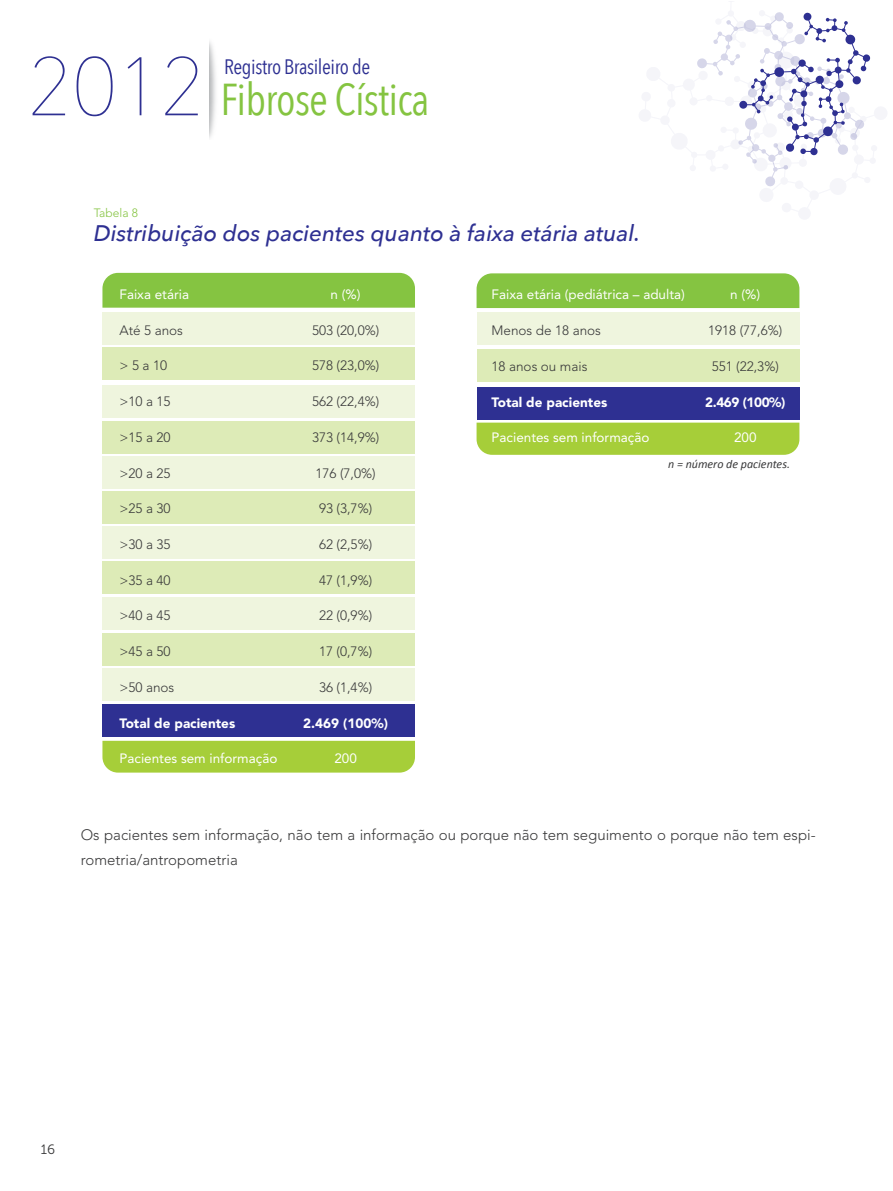
<style>
.page{position:relative;width:893px;height:1191px;background:#fff}
.page>*{position:absolute;margin:0;border:0;box-sizing:border-box;transform-origin:0 0}
.t1{font:200 81.9px "Avenir Next";color:#2e3092}
.t2{font:44.55px "Avenir Next Condensed";letter-spacing:-.02em;color:#85c441}
.t3{font:italic 500 22.5px "Avenir Next";color:#2e3092}
.t4{font:20.85px "Avenir Next Condensed";letter-spacing:-.02em;color:#2e3092}
.t5{font:300 15px/25.5px "Avenir LT Std";color:#383839}
.t6{font:300 13.5px "Avenir LT Std";color:#383839}
.t7{font:13.5px "Avenir LT Std";color:#fff}
.t8{font:900 13.5px "Avenir LT Std";color:#fff}
.t9{font:13.5px "Museo Sans 300";color:#383839}
.t10{font:italic 12px "Calibri";color:#383839}
.t11{font:300 12px "Avenir LT Std";color:#85c441}
</style>
<div class="page">
<img style="left:210px;top:42px;width:6px;height:95px">
<svg style="left:697px;top:12px;width:174px;height:175px"></svg>
<div style="left:102px;top:273px;width:313px;height:35px;background:#85c441"></div>
<div style="left:102px;top:741px;width:313px;height:31px;background:#a6ce39"></div>
<div style="left:102px;top:386px;width:313px;height:32px;background:#eff5de"></div>
<div style="left:102px;top:456px;width:313px;height:32px;background:#eff5de"></div>
<div style="left:102px;top:526px;width:313px;height:33px;background:#eff5de"></div>
<div style="left:102px;top:312px;width:313px;height:33px;background:#eff5de"></div>
<div style="left:102px;top:348px;width:313px;height:32px;background:#ddebb7"></div>
<div style="left:102px;top:421px;width:313px;height:32px;background:#ddebb7"></div>
<div style="left:102px;top:491px;width:313px;height:32px;background:#ddebb7"></div>
<div style="left:102px;top:562px;width:313px;height:32px;background:#ddebb7"></div>
<div style="left:102px;top:597px;width:313px;height:32px;background:#eff5de"></div>
<div style="left:102px;top:633px;width:313px;height:33px;background:#ddebb7"></div>
<div style="left:102px;top:705px;width:313px;height:32px;background:#2e3092"></div>
<div style="left:102px;top:669px;width:313px;height:32px;background:#eff5de"></div>
<div style="left:477px;top:273px;width:322px;height:35px;background:#85c441"></div>
<div style="left:477px;top:422px;width:322px;height:33px;background:#a6ce39"></div>
<div style="left:477px;top:387px;width:322px;height:32px;background:#2e3092"></div>
<div style="left:477px;top:312px;width:322px;height:33px;background:#eff5de"></div>
<div style="left:477px;top:349px;width:322px;height:32px;background:#ddebb7"></div>
<h1 class="t1" style="left:27px;top:38px;width:180px">2012</h1>
<h3 class="t4" style="left:224px;top:54px;width:148px">Registro Brasileiro de</h3>
<h2 class="t2" style="left:221px;top:72px;width:210px">Fibrose Cística</h2>
<p class="t11" style="left:94px;top:206px;width:46px">Tabela 8</p>
<h3 class="t3" style="left:94px;top:220px;width:548px">Distribuição dos pacientes quanto à faixa etária atual.</h3>
<p class="t7" style="left:119px;top:286px;width:71px">Faixa etária</p>
<p class="t7" style="left:331px;top:286px;width:32px">n (%)</p>
<p class="t6" style="left:119px;top:322px;width:65px">Até 5 anos</p>
<p class="t6" style="left:312px;top:322px;width:69px">503 (20,0%)</p>
<p class="t6" style="left:119px;top:358px;width:49px">&gt; 5 a 10</p>
<p class="t6" style="left:312px;top:358px;width:69px">578 (23,0%)</p>
<p class="t6" style="left:119px;top:393px;width:53px">&gt;10 a 15</p>
<p class="t6" style="left:312px;top:393px;width:69px">562 (22,4%)</p>
<p class="t6" style="left:119px;top:429px;width:53px">&gt;15 a 20</p>
<p class="t6" style="left:312px;top:429px;width:69px">373 (14,9%)</p>
<p class="t6" style="left:119px;top:465px;width:53px">&gt;20 a 25</p>
<p class="t6" style="left:316px;top:465px;width:62px">176 (7,0%)</p>
<p class="t6" style="left:119px;top:500px;width:53px">&gt;25 a 30</p>
<p class="t6" style="left:319px;top:500px;width:55px">93 (3,7%)</p>
<p class="t6" style="left:119px;top:536px;width:53px">&gt;30 a 35</p>
<p class="t6" style="left:319px;top:536px;width:55px">62 (2,5%)</p>
<p class="t6" style="left:119px;top:572px;width:53px">&gt;35 a 40</p>
<p class="t6" style="left:319px;top:572px;width:55px">47 (1,9%)</p>
<p class="t6" style="left:119px;top:608px;width:53px">&gt;40 a 45</p>
<p class="t6" style="left:319px;top:608px;width:55px">22 (0,9%)</p>
<p class="t6" style="left:119px;top:643px;width:53px">&gt;45 a 50</p>
<p class="t6" style="left:319px;top:643px;width:55px">17 (0,7%)</p>
<p class="t6" style="left:119px;top:679px;width:56px">&gt;50 anos</p>
<p class="t6" style="left:319px;top:679px;width:55px">36 (1,4%)</p>
<p class="t8" style="left:119px;top:715px;width:117px">Total de pacientes</p>
<p class="t8" style="left:303px;top:715px;width:86px">2.469 (100%)</p>
<p class="t7" style="left:119px;top:751px;width:159px">Pacientes sem informação</p>
<p class="t7" style="left:334px;top:751px;width:24px">200</p>
<p class="t7" style="left:492px;top:287px;width:195px">Faixa etária (pediátrica – adulta)</p>
<p class="t7" style="left:730px;top:287px;width:32px">n (%)</p>
<p class="t6" style="left:492px;top:322px;width:111px">Menos de 18 anos</p>
<p class="t6" style="left:708px;top:322px;width:76px">1918 (77,6%)</p>
<p class="t6" style="left:492px;top:358px;width:97px">18 anos ou mais</p>
<p class="t6" style="left:712px;top:358px;width:69px">551 (22,3%)</p>
<p class="t8" style="left:492px;top:394px;width:117px">Total de pacientes</p>
<p class="t8" style="left:705px;top:394px;width:82px">2.469 (100%)</p>
<p class="t7" style="left:492px;top:430px;width:159px">Pacientes sem informação</p>
<p class="t7" style="left:734px;top:430px;width:24px">200</p>
<p class="t10" style="left:668px;top:456px;width:123px">n = número de pacientes.</p>
<p class="t5" style="left:81px;top:821px;width:736px">Os pacientes sem informação, não tem a informação ou porque não tem seguimento o porque não tem espi&shy;rometria/antropometria</p>
<p class="t9" style="left:41px;top:1142px;width:16px">16</p>
</div>
